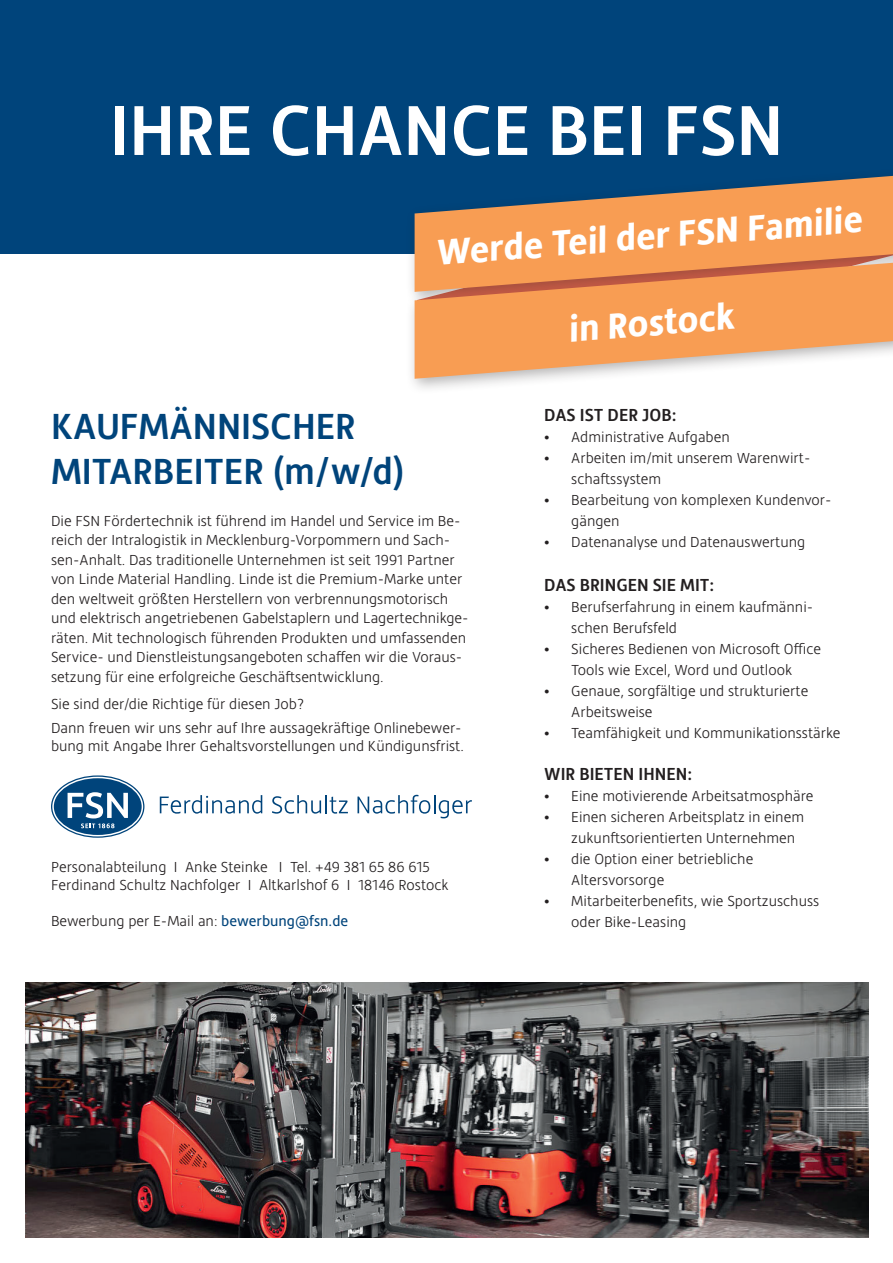
<style>
.page{position:relative;width:893px;height:1263px;background:#fff}
.page>*{position:absolute;margin:0;border:0;box-sizing:border-box;transform-origin:0 0}
.t1{font:500 72.9px "Hedley New";color:#fff}
.t2{font:500 37.5px "Hedley New";color:#00447b}
.t3{font:700 37.2px "Hedley New";color:#fff}
.t4{font:500 18px "Hedley New";color:#231f20}
.t5{font:300 15px/19.5px "Hedley New";color:#231f20}
.s1{font-weight:400;color:#00447b}
</style>
<div class="page">
<img style="left:26px;top:982px;width:842px;height:255px">
<div style="left:0;top:0;width:893px;height:253px;background:#00447b"></div>
<div style="left:406px;top:168px;width:487px;height:140px;background:#00447b"></div>
<svg style="left:415px;top:175px;width:478px;height:79px;fill:#f89d53"></svg>
<div style="left:406px;top:254px;width:487px;height:141px;background:#231f20;opacity:.34"></div>
<svg style="left:415px;top:259px;width:478px;height:124px;background:#f2a86f"></svg>
<svg style="left:51px;top:775px;width:93px;height:63px"></svg>
<svg style="left:160px;top:795px;width:102px;height:19px"></svg>
<svg style="left:272px;top:795px;width:76px;height:19px"></svg>
<svg style="left:357px;top:795px;width:115px;height:23px"></svg>
<p class="t1" style="left:110px;top:89px;width:675px">IHRE CHANCE BEI FSN</p>
<p class="t3" style="left:434px;top:234px;width:429px;rotate:-5deg">Werde Teil der FSN Familie</p>
<p class="t3" style="left:566px;top:309px;width:168px;rotate:-5deg">in Rostock</p>
<p class="t2" style="left:51px;top:405px;width:306px">KAUFMÄNNISCHER</p>
<p class="t2" style="left:51px;top:450px;width:355px">MITARBEITER (m/w/d)</p>
<p class="t5" style="left:51px;top:511px;width:419px">Die FSN Fördertechnik ist führend im Handel und Service im Be&shy;reich der Intralogistik in Mecklenburg-Vorpommern und Sach&shy;sen-Anhalt. Das traditionelle Unternehmen ist seit 1991 Partner von Linde Material Handling. Linde ist die Premium-Marke unter den weltweit größten Herstellern von verbrennungsmotorisch und elektrisch angetriebenen Gabelstaplern und Lagertechnikge&shy;räten. Mit technologisch führenden Produkten und umfassenden Service- und Dienstleistungsangeboten schaffen wir die Voraus&shy;setzung für eine erfolgreiche Geschäftsentwicklung.</p>
<p class="t5" style="left:51px;top:694px;width:255px">Sie sind der/die Richtige für diesen Job?</p>
<p class="t5" style="left:51px;top:718px;width:414px;line-height:18px">Dann freuen wir uns sehr auf Ihre aussagekräftige Onlinebewer&shy;bung mit Angabe Ihrer Gehaltsvorstellungen und Kündigunsfrist.</p>
<p class="t5" style="left:51px;top:857px;width:380px">Personalabteilung I Anke Steinke I Tel. +49 381 65 86 615</p>
<p class="t5" style="left:51px;top:875px;width:399px">Ferdinand Schultz Nachfolger I Altkarlshof 6 I 18146 Rostock</p>
<p class="t5" style="left:51px;top:911px;width:299px">Bewerbung per E-Mail an: <span class="s1">bewerbung@fsn.de</span></p>
<p class="t4" style="left:544px;top:404px;width:134px">DAS IST DER JOB:</p>
<p class="t5" style="left:544px;top:427px;width:187px">• Administrative Aufgaben</p>
<p class="t5" style="left:571px;top:447px;width:241px;line-height:21px;text-indent:-27px">• Arbeiten im/mit unserem Warenwirt&shy;schaftssystem</p>
<p class="t5" style="left:571px;top:489px;width:262px;line-height:21px;text-indent:-27px">• Bearbeitung von komplexen Kundenvor&shy;gängen</p>
<p class="t5" style="left:544px;top:532px;width:263px">• Datenanalyse und Datenauswertung</p>
<p class="t4" style="left:544px;top:574px;width:171px">DAS BRINGEN SIE MIT:</p>
<p class="t5" style="left:571px;top:596px;width:244px;line-height:21px;text-indent:-27px">• Berufserfahrung in einem kaufmänni&shy;schen Berufsfeld</p>
<p class="t5" style="left:544px;top:638px;width:278px;line-height:21px;text-align:center">• Sicheres Bedienen von Microsoft Office<br>Tools wie Excel, Word und Outlook</p>
<p class="t5" style="left:571px;top:680px;width:239px;line-height:21px;text-indent:-27px">• Genaue, sorgfältige und strukturierte<br>Arbeitsweise</p>
<p class="t5" style="left:544px;top:722px;width:298px">• Teamfähigkeit und Kommunikationsstärke</p>
<p class="t4" style="left:544px;top:764px;width:149px">WIR BIETEN IHNEN:</p>
<p class="t5" style="left:544px;top:786px;width:271px">• Eine motivierende Arbeitsatmosphäre</p>
<p class="t5" style="left:571px;top:806px;width:234px;line-height:21px;text-indent:-27px">• Einen sicheren Arbeitsplatz in einem zukunftsorientierten Unternehmen</p>
<p class="t5" style="left:571px;top:848px;width:184px;line-height:21px;text-indent:-27px">• die Option einer betriebliche<br>Altersvorsorge</p>
<p class="t5" style="left:571px;top:890px;width:249px;line-height:21px;text-indent:-27px">• Mitarbeiterbenefits, wie Sportzuschuss oder Bike-Leasing</p>
</div>
